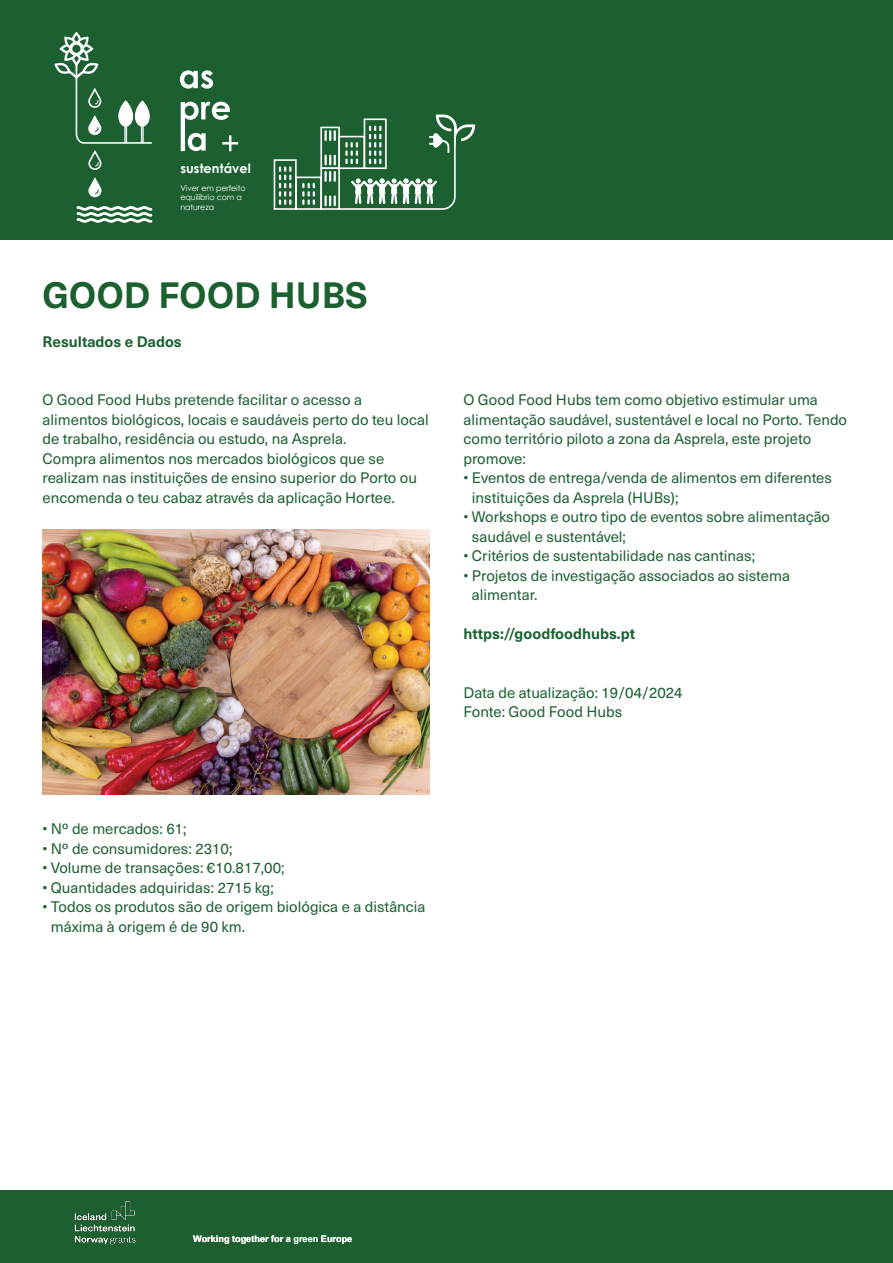
<style>
.page{position:relative;width:893px;height:1263px;background:#fff}
.page>*{position:absolute;margin:0;border:0;box-sizing:border-box;transform-origin:0 0}
.t1{font:700 36px "Neue Haas Unica Pro";color:#1c6030}
.t2{font:15px/19.5px "Neue Haas Unica Pro";color:#1c6030}
.t3{font:700 15px "Neue Haas Unica Pro";color:#1c6030}
.t4{font:700 12.9px "Century Gothic";letter-spacing:.005em;color:#fff}
.t5{font:700 9.15px "Arial";color:#fff}
.t6{font:7.95px/9.6px "Century Gothic";letter-spacing:-.01em;color:#fff}
.s1{color:#3fb980}
</style>
<div class="page">
<div style="left:0;top:0;width:893px;height:239px;background:#1c6030"></div>
<svg style="left:180px;top:70px;width:33px;height:19px"></svg>
<hr style="left:222px;top:142px;width:16px;height:3px;background:#fff">
<svg style="left:181px;top:102px;width:50px;height:49px"></svg>
<svg style="left:76px;top:206px;width:77px;height:17px"></svg>
<svg style="left:279px;top:166px;width:12px;height:39px"></svg>
<svg style="left:302px;top:183px;width:13px;height:22px"></svg>
<div style="left:274px;top:159px;width:23px;height:51px;border:2px solid #fff"></div>
<div style="left:295px;top:177px;width:27px;height:33px;border:2px solid #fff"></div>
<div style="left:320px;top:167px;width:20px;height:43px;border:2px solid #fff"></div>
<div style="left:320px;top:127px;width:20px;height:42px;border:2px solid #fff"></div>
<svg style="left:325px;top:115px;width:150px;height:95px"></svg>
<svg style="left:54px;top:32px;width:98px;height:166px"></svg>
<div style="left:0;top:1191px;width:893px;height:72px;background:#1c6030"></div>
<img style="left:74px;top:1201px;width:62px;height:44px">
<img style="left:43px;top:529px;width:386px;height:265px">
<p class="t4" style="left:180px;top:158px;width:72px">sustentável</p>
<p class="t6" style="left:180px;top:183px;width:67px">Viver em perfeito equilíbrio com a natureza</p>
<h1 class="t1" style="left:43px;top:273px;width:327px">GOOD FOOD HUBS</h1>
<p class="t3" style="left:43px;top:332px;width:141px">Resultados e Dados</p>
<p class="t2" style="left:43px;top:390px;width:388px">O Good Food Hubs pretende facilitar o acesso a alimentos biológicos, locais e saudáveis perto do teu local de trabalho, residência ou estudo, na Asprela.<br>Compra alimentos nos mercados biológicos que se realizam nas instituições de ensino superior do Porto ou encomenda o teu cabaz através da aplicação Hortee.</p>
<p class="t2" style="left:463px;top:390px;width:385px">O Good Food Hubs tem como objetivo estimular uma alimentação saudável, sustentável e local no Porto. Tendo como território piloto a zona da Asprela, este projeto promove:</p>
<p class="t2" style="left:472px;top:468px;width:362px;text-indent:-8px">• Eventos de entrega/venda de alimentos em diferentes instituições da Asprela (HUBs);</p>
<p class="t2" style="left:472px;top:507px;width:360px;text-indent:-8px">• Workshops e outro tipo de eventos sobre alimentação saudável e sustentável;</p>
<p class="t2" style="left:463px;top:546px;width:293px">• Critérios de sustentabilidade nas cantinas;</p>
<p class="t2" style="left:472px;top:566px;width:320px;text-indent:-8px">• Projetos de investigação associados ao sistema alimentar.</p>
<p class="t3" style="left:463px;top:625px;width:173px">https://goodfoodhubs.pt</p>
<p class="t2" style="left:463px;top:683px;width:221px">Data de atualização: 19/04/2024<br>Fonte: Good Food Hubs</p>
<p class="t2" style="left:43px;top:819px;width:146px">• Nº de mercados: 61;</p>
<p class="t2" style="left:43px;top:839px;width:191px">• Nº de consumidores: 2310;</p>
<p class="t2" style="left:43px;top:858px;width:243px">• Volume de transações: €10.817,00;</p>
<p class="t2" style="left:43px;top:878px;width:233px">• Quantidades adquiridas: 2715 kg;</p>
<p class="t2" style="left:51px;top:897px;width:376px;text-indent:-8px">• Todos os produtos são de origem biológica e a distância máxima à origem é de 90 km.</p>
<p class="t5" style="left:193px;top:1233px;width:161px">Working together for a <span class="s1">green</span> Europe</p>
</div>
